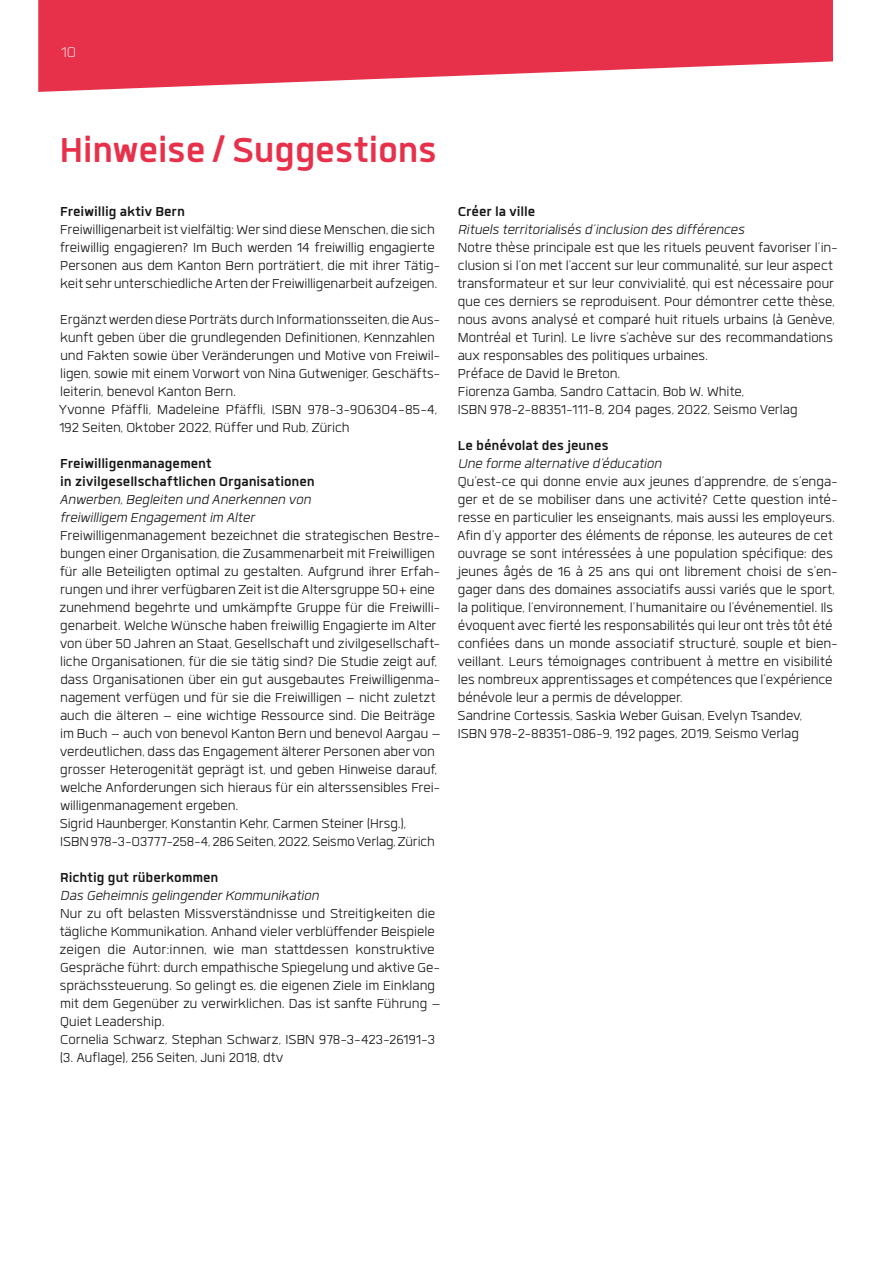
<style>
.page{position:relative;width:893px;height:1263px;background:#fff}
.page>*{position:absolute;margin:0;border:0;box-sizing:border-box;transform-origin:0 0}
.t1{font:700 48px "Quan";letter-spacing:-.01em;color:#e7314b}
.t2{font:300 19.5px "Quan";color:#fff}
.t3{font:300 18px/18px "Quan";color:#181716}
.t4{font:italic 300 18px/18px "Quan";color:#181716}
.t5{font:700 18px/18px "Quan";letter-spacing:-.005em;color:#181716}
</style>
<div class="page">
<svg style="left:38px;top:0;width:795px;height:92px;fill:#e7314b"></svg>
<p class="t2" style="left:62px;top:43px;width:16px">10</p>
<h1 class="t1" style="left:60px;top:127px;width:379px">Hinweise/Suggestions</h1>
<p class="t5" style="left:60px;top:202px;width:126px">Freiwillig aktiv Bern</p>
<p class="t3" style="left:60px;top:220px;width:382px">Freiwilligenarbeit ist vielfältig: Wer sind diese Menschen, die sich freiwillig engagieren? Im Buch werden 14 freiwillig engagierte Personen aus dem Kanton Bern porträtiert, die mit ihrer Tätig&shy;keit sehr unterschiedliche Arten der Freiwilligenarbeit aufzeigen.</p>
<p class="t3" style="left:59px;top:310px;width:383px">Ergänzt werden diese Porträts durch Informationsseiten, die Aus&shy;kunft geben über die grundlegenden Definitionen, Kennzahlen und Fakten sowie über Veränderungen und Motive von Freiwil&shy;ligen, sowie mit einem Vorwort von Nina Gutweniger, Geschäfts&shy;leiterin, benevol Kanton Bern.<br>Yvonne Pfäffli, Madeleine Pfäffli, ISBN 978-3-906304-85-4, 192 Seiten, Oktober 2022, Rüffer und Rub, Zürich</p>
<p class="t5" style="left:60px;top:454px;width:256px">Freiwilligenmanagement<br>in zivilgesellschaftlichen Organisationen</p>
<p class="t4" style="left:60px;top:490px;width:255px">Anwerben,Begleiten und Anerkennen von freiwilligem Engagementim Alter</p>
<p class="t3" style="left:59px;top:526px;width:383px">Freiwilligenmanagement bezeichnet die strategischen Bestre&shy;bungen einer Organisation, die Zusammenarbeit mit Freiwilligen für alle Beteiligten optimal zu gestalten. Aufgrund ihrer Erfah&shy;rungen und ihrer verfügbaren Zeit ist die Altersgruppe 50+ eine zunehmend begehrte und umkämpfte Gruppe für die Freiwilli&shy;genarbeit. Welche Wünsche haben freiwillig Engagierte im Alter von über 50 Jahren an Staat, Gesellschaft und zivilgesellschaft&shy;liche Organisationen, für die sie tätig sind? Die Studie zeigt auf, dass Organisationen über ein gut ausgebautes Freiwilligenma&shy;nagement verfügen und für sie die Freiwilligen – nicht zuletzt auch die älteren – eine wichtige Ressource sind. Die Beiträge im Buch – auch von benevol Kanton Bern und benevol Aargau – verdeutlichen, dass das Engagement älterer Personen aber von grosser Heterogenität geprägt ist, und geben Hinweise darauf, welche Anforderungen sich hieraus für ein alterssensibles Frei&shy;willigenmanagement ergeben.<br>Sigrid Haunberger, Konstantin Kehr, Carmen Steiner (Hrsg.),<br>ISBN 978-3-03777-258-4, 286 Seiten, 2022, Seismo Verlag, Zürich</p>
<p class="t5" style="left:60px;top:868px;width:160px">Richtig gut rüberkommen</p>
<p class="t4" style="left:60px;top:886px;width:263px">Das Geheimnis gelingenderKommunikation</p>
<p class="t3" style="left:59px;top:904px;width:383px">Nur zu oft belasten Missverständnisse und Streitigkeiten die tägliche Kommunikation. Anhand vieler verblüffender Beispiele zeigen die Autor:innen, wie man stattdessen konstruktive Gespräche führt: durch empathische Spiegelung und aktive Ge&shy;sprächssteuerung. So gelingt es, die eigenen Ziele im Einklang mit dem Gegenüber zu verwirklichen. Das ist sanfte Führung – Quiet Leadership.<br>Cornelia Schwarz, Stephan Schwarz, ISBN 978-3-423-26191-3 (3. Auflage), 256 Seiten, Juni 2018, dtv</p>
<p class="t5" style="left:458px;top:202px;width:79px">Créer la ville</p>
<p class="t4" style="left:458px;top:220px;width:291px">Rituels territorialisés d’inclusion des différences</p>
<p class="t3" style="left:457px;top:238px;width:382px">Notre thèse principale est que les rituels peuvent favoriser l’in&shy;clusion si l’on met l’accent sur leur communalité, sur leur aspect transformateur et sur leur convivialité, qui est nécessaire pour que ces derniers se reproduisent. Pour démontrer cette thèse, nous avons analysé et comparé huit rituels urbains (à Genève, Montréal et Turin). Le livre s’achève sur des recommandations aux responsables des politiques urbaines.<br>Préface de David le Breton.<br>Fiorenza Gamba, Sandro Cattacin, Bob W. White,<br>ISBN 978-2-88351-111-8, 204 pages, 2022, Seismo Verlag</p>
<p class="t5" style="left:458px;top:436px;width:152px">Le bénévolat des jeunes</p>
<p class="t4" style="left:458px;top:454px;width:208px">Une forme alternative d’éducation</p>
<p class="t3" style="left:457px;top:472px;width:382px">Qu’est-ce qui donne envie aux jeunes d’apprendre, de s’enga&shy;ger et de se mobiliser dans une activité? Cette question inté&shy;resse en particulier les enseignants, mais aussi les employeurs.<br>Afin d’y apporter des éléments de réponse, les auteures de cet ouvrage se sont intéressées à une population spécifique: des jeunes âgés de 16 à 25 ans qui ont librement choisi de s’en&shy;gager dans des domaines associatifs aussi variés que le sport, la politique, l’environnement, l’humanitaire ou l’événementiel. Ils évoquent avec fierté les responsabilités qui leur ont très tôt été confiées dans un monde associatif structuré, souple et bien&shy;veillant. Leurs témoignages contribuent à mettre en visibilité les nombreux apprentissages et compétences que l’expérience bénévole leur a permis de développer.<br>Sandrine Cortessis, Saskia Weber Guisan, Evelyn Tsandev,<br>ISBN 978-2-88351-086-9, 192 pages, 2019, Seismo Verlag</p>
</div>
